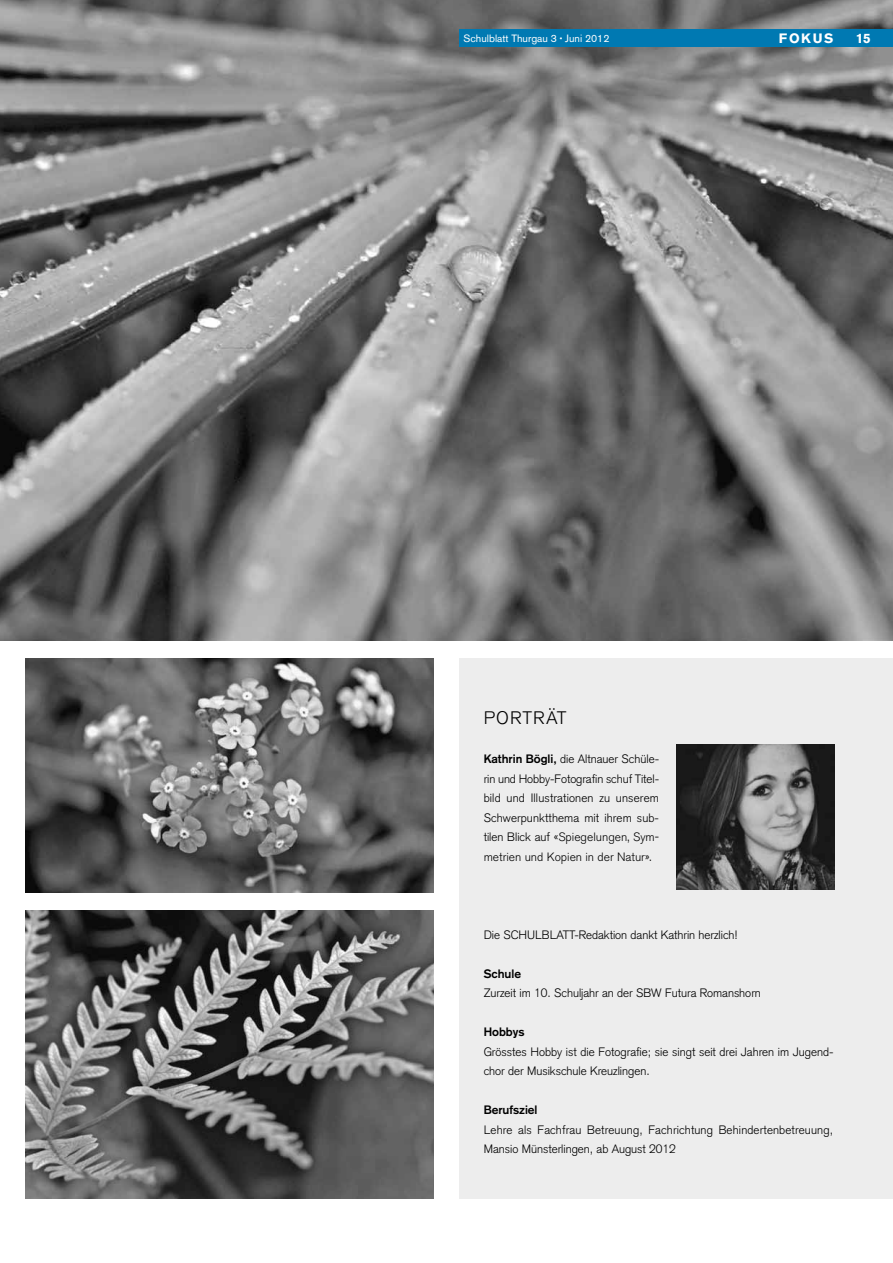
<style>
.page{position:relative;width:893px;height:1263px;background:#fff}
.page>*{position:absolute;margin:0;border:0;box-sizing:border-box;transform-origin:0 0}
.t1{font:300 18px "Akzidenz Grotesk BQ";color:#000}
.t2{font:700 13.5px "Akzidenz Grotesk BQ";letter-spacing:.115em;color:#fff}
.t3{font:300 12px/19.5px "Akzidenz Grotesk";color:#000}
.t4{font:300 12px/19.5px "Akzidenz Grotesk BQ";color:#000}
.t5{font:700 12px "Akzidenz Grotesk";color:#000}
.t6{font:10.5px "Akzidenz Grotesk BQ";color:#fff}
.s1{font-size:7.5px}
.s2{font-weight:700}
.s3{font-family:"Akzidenz Grotesk"}
</style>
<div class="page">
<div style="left:459px;top:658px;width:434px;height:540px;background:#ededed"></div>
<img style="left:0;top:0;width:893px;height:640px">
<div style="left:459px;top:30px;width:434px;height:17px;background:#0079b2"></div>
<img style="left:676px;top:745px;width:158px;height:144px">
<img style="left:26px;top:658px;width:408px;height:234px">
<img style="left:26px;top:910px;width:408px;height:288px">
<p class="t6" style="left:463px;top:32px;width:147px">Schulblatt Thurgau 3 <span class="s1">•</span> Juni 2012</p>
<p class="t2" style="left:779px;top:31px;width:45px">FOKUS</p>
<p class="t2" style="left:856px;top:31px;width:17px">15</p>
<h1 class="t1" style="left:484px;top:708px;width:26px">Portr</h1>
<h1 class="t1" style="left:546px;top:708px;width:17px">ät</h1>
<p class="t3" style="left:484px;top:749px;width:177px;text-align:justify"><span class="s2">Kathrin Bögli,</span> die Altnauer Schüle&shy;rin und Hobby-Fotografin schuf Titel&shy;bild und Illustrationen zu unserem Schwerpunktthema mit ihrem sub-</p>
<p class="t4" style="left:484px;top:827px;width:177px"><span class="s3">tilen Blick auf</span> «Spiegelungen, Sym&shy;metrien und Kopien in der Natur».</p>
<p class="t3" style="left:484px;top:925px;width:256px">Die SCHULBLATT-Redaktion dankt Kathrin herzlich!</p>
<p class="t5" style="left:484px;top:966px;width:39px">Schule</p>
<p class="t3" style="left:484px;top:983px;width:279px">Zurzeit im 10. Schuljahr an der SBW Futura Romanshorn</p>
<p class="t5" style="left:484px;top:1025px;width:42px">Hobbys</p>
<p class="t3" style="left:484px;top:1042px;width:351px">Grösstes Hobby ist die Fotografie; sie singt seit drei Jahren im Jugend&shy;chor der Musikschule Kreuzlingen.</p>
<p class="t5" style="left:484px;top:1103px;width:55px">Berufsziel</p>
<p class="t3" style="left:484px;top:1120px;width:351px">Lehre als Fachfrau Betreuung, Fachrichtung Behindertenbetreuung,<br>Mansio Münsterlingen, ab August 2012</p>
</div>
